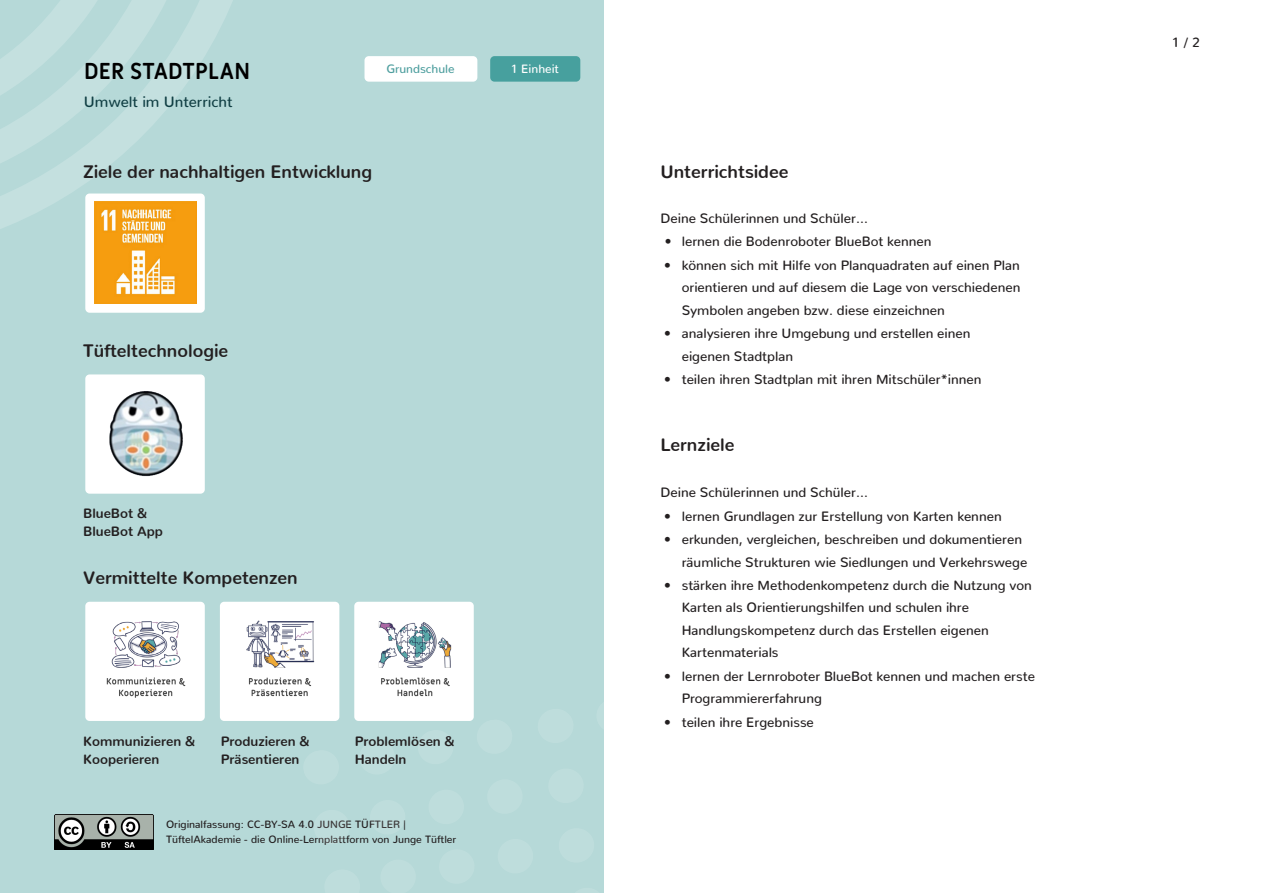
<style>
.page{position:relative;width:1263px;height:893px;background:#fff}
.page>*{position:absolute;margin:0;border:0;box-sizing:border-box;transform-origin:0 0}
.t1{font:700 22.5px "Miriam Libre";color:#000}
.t2{font:700 18px "Nunito";color:#231f20}
.t3{font:500 15px "Nunito";color:#103e43}
.Liste{font:500 13.5px/22.5px "Nunito";color:#231f20}
.t4{font:700 13.5px/18px "Nunito";color:#231f20}
.t5{font:500 12px "Nunito";color:#4d9e9e}
.t6{font:500 12px "Nunito";color:#fff}
.MARGINALTEXT_rot{font:500 10.5px "Nunito";color:#231f20}
</style>
<div class="page">
<div style="left:0;top:0;width:604px;height:893px;background:#b6d9d8"></div>
<img style="left:54px;top:815px;width:99px;height:34px">
<div style="left:0;top:0;width:265px;height:259px;background:linear-gradient(to right,#bedddc,#b7dad9)"></div>
<div style="left:364px;top:56px;width:113px;height:26px;background:#fff;border-radius:4px"></div>
<div style="left:490px;top:56px;width:90px;height:26px;background:#47a09e;border-radius:4px"></div>
<div style="left:85px;top:194px;width:120px;height:119px;background:#fff;border-radius:4px"></div>
<div style="left:85px;top:602px;width:120px;height:119px;background:#fff;border-radius:4px"></div>
<div style="left:85px;top:374px;width:120px;height:120px;background:#fff;border-radius:4px"></div>
<div style="left:220px;top:602px;width:119px;height:119px;background:#fff;border-radius:4px"></div>
<div style="left:354px;top:602px;width:120px;height:119px;background:#fff;border-radius:4px"></div>
<img style="left:94px;top:202px;width:102px;height:102px">
<img style="left:106px;top:621px;width:80px;height:77px">
<img style="left:109px;top:391px;width:74px;height:86px">
<img style="left:246px;top:620px;width:69px;height:77px">
<img style="left:378px;top:621px;width:74px;height:76px">
<p class="t1" style="left:84px;top:58px;width:167px">DER STADTPLAN</p>
<p class="t5" style="left:386px;top:59px;width:70px">Grundschule</p>
<p class="t6" style="left:511px;top:59px;width:50px">1 Einheit</p>
<p class="t3" style="left:84px;top:88px;width:150px">Umwelt im Unterricht</p>
<p class="t2" style="left:83px;top:155px;width:290px">Ziele der nachhaltigen Entwicklung</p>
<p class="t2" style="left:83px;top:334px;width:147px">Tüfteltechnologie</p>
<p class="t4" style="left:83px;top:503px;width:66px">BlueBot &amp;</p>
<p class="t4" style="left:83px;top:521px;width:81px">BlueBot App</p>
<p class="t2" style="left:83px;top:561px;width:216px">Vermittelte Kompetenzen</p>
<p class="t4" style="left:83px;top:730px;width:114px">Kommunizieren &amp;<br>Kooperieren</p>
<p class="t4" style="left:221px;top:730px;width:91px">Produzieren &amp;<br>Präsentieren</p>
<p class="t4" style="left:355px;top:730px;width:102px">Problemlösen &amp;<br>Handeln</p>
<p class="MARGINALTEXT_rot" style="left:166px;top:815px;width:241px">Originalfassung: CC-BY-SA 4.0 JUNGE TÜFTLER |</p>
<p class="MARGINALTEXT_rot" style="left:166px;top:830px;width:292px">TüftelAkademie - die Online-Lernplattform von Junge Tüftler</p>
<p class="t2" style="left:660px;top:155px;width:129px">Unterrichtsidee</p>
<p class="Liste" style="left:660px;top:206px;width:209px">Deine Schülerinnen und Schüler…</p>
<p class="Liste" style="left:665px;top:229px;width:268px">• lernen die Bodenroboter BlueBot kennen</p>
<p class="Liste" style="left:682px;top:252px;width:340px;text-align:justify;text-indent:-18px">• können sich mit Hilfe von Planquadraten auf einen Plan orientieren und auf diesem die Lage von verschiedenen Symbolen angeben bzw. diese einzeichnen</p>
<p class="Liste" style="left:682px;top:321px;width:290px;text-indent:-18px">• analysieren ihre Umgebung und erstellen einen eigenen Stadtplan</p>
<p class="Liste" style="left:664px;top:366px;width:319px">• teilen ihren Stadtplan mit ihren Mitschüler*innen</p>
<p class="t2" style="left:660px;top:429px;width:75px">Lernziele</p>
<p class="Liste" style="left:660px;top:480px;width:209px">Deine Schülerinnen und Schüler…</p>
<p class="Liste" style="left:664px;top:503px;width:339px">• lernen Grundlagen zur Erstellung von Karten kennen</p>
<p class="Liste" style="left:682px;top:527px;width:347px;text-indent:-18px">• erkunden, vergleichen, beschreiben und dokumentieren räumliche Strukturen wie Siedlungen und Verkehrswege</p>
<p class="Liste" style="left:682px;top:572px;width:352px;text-indent:-18px">• stärken ihre Methodenkompetenz durch die Nutzung von Karten als Orientierungshilfen und schulen ihre Handlungskompetenz durch das Erstellen eigenen Kartenmaterials</p>
<p class="Liste" style="left:682px;top:663px;width:355px;text-indent:-18px">• lernen der Lernroboter BlueBot kennen und machen erste<br>Programmiererfahrung</p>
<p class="Liste" style="left:664px;top:709px;width:151px">• teilen ihre Ergebnisse</p>
<p class="Liste" style="left:1172px;top:29px;width:30px">1 / 2</p>
</div>
